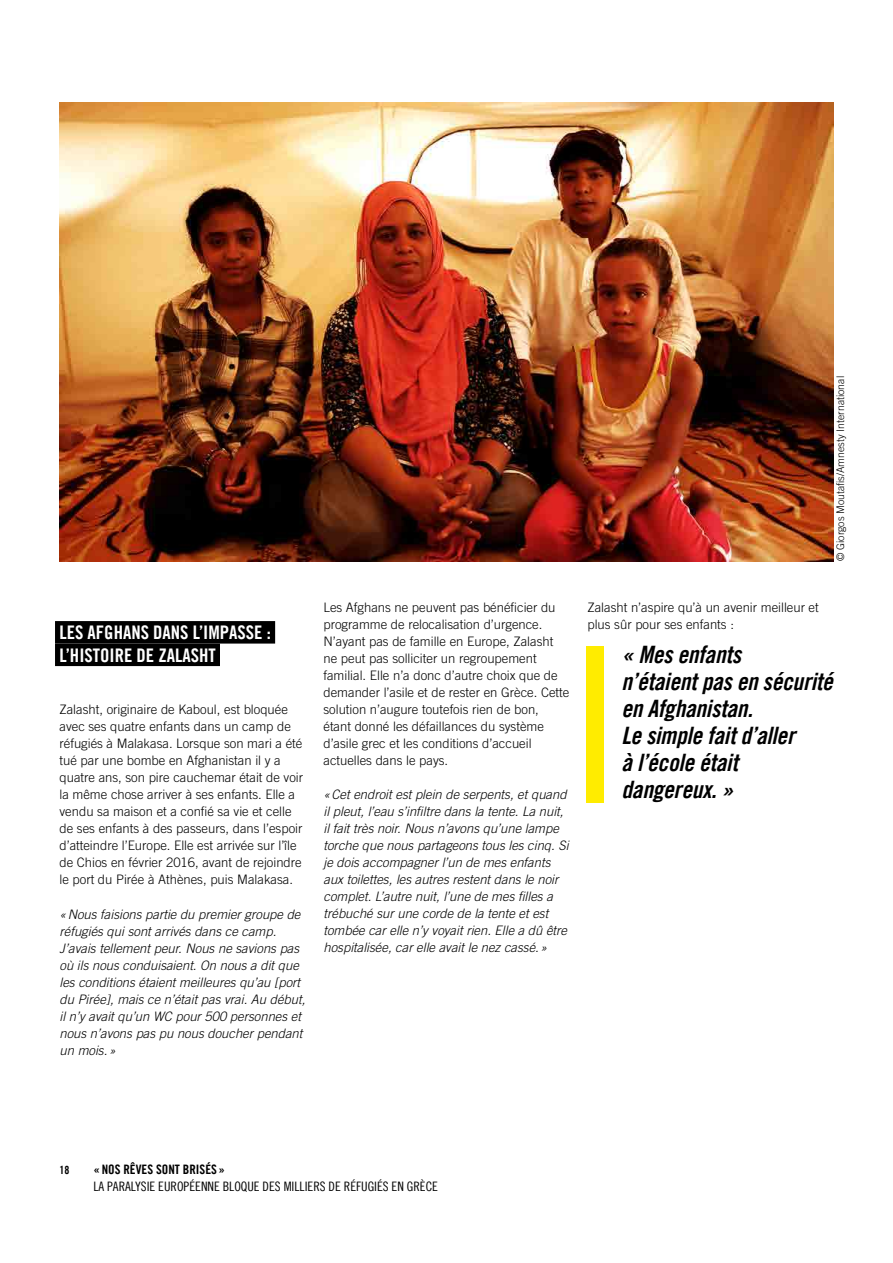
<style>
.page{position:relative;width:893px;height:1263px;background:#fff}
.page>*{position:absolute;margin:0;border:0;box-sizing:border-box;transform-origin:0 0}
.t1{font:24px/27px "Amnesty Trade Gothic Bd Cn 20 Ob";letter-spacing:-.01em;color:#000}
.t2{font:18.75px/22.5px "Amnesty Trade Gothic Bd Cn 20";color:#fff}
.t3{font:300 13.05px/17px "Amnesty Trade Gothic";color:#000}
.t4{font:italic 300 13.05px/17px "Amnesty Trade Gothic";color:#000}
.t5{font:13.05px "Amnesty Trade Gothic Cn 18";color:#000}
.t6{font:13.05px "Amnesty Trade Gothic Bd Cn 20";color:#000}
.t7{font:11.25px "Amnesty Trade Gothic Bd Cn 20";color:#000}
.t8{font:300 10.5px "Amnesty Trade Gothic";color:#000}
</style>
<div class="page">
<div style="left:55px;top:621px;width:220px;height:23px;background:#000"></div>
<div style="left:55px;top:644px;width:165px;height:22px;background:#000"></div>
<img style="left:60px;top:102px;width:773px;height:459px">
<div style="left:587px;top:646px;width:17px;height:156px;background:#ffec00"></div>
<h2 class="t2" style="left:60px;top:621px;width:213px">LES AFGHANS DANS L’IMPASSE :<br>L’HISTOIRE DE ZALASHT</h2>
<p class="t3" style="left:60px;top:701px;width:245px">Zalasht, originaire de Kaboul, est bloquée avec ses quatre enfants dans un camp de réfugiés à Malakasa. Lorsque son mari a été tué par une bombe en Afghanistan il y a quatre ans, son pire cauchemar était de voir la même chose arriver à ses enfants. Elle a vendu sa maison et a confié sa vie et celle de ses enfants à des passeurs, dans l’espoir d’atteindre l’Europe. Elle est arrivée sur l’île de Chios en février 2016, avant de rejoindre le port du Pirée à Athènes, puis Malakasa.</p>
<p class="t4" style="left:60px;top:905px;width:247px">«Nous faisions partie du premier groupe de réfugiés qui sont arrivés dans ce camp.<br>J’avais tellement peur. Nous ne savions pas où ils nous conduisaient. On nous a dit que les conditions étaient meilleures qu’au [port du Pirée], mais ce n’était pas vrai. Au début, il n’y avait qu’un WC pour 500 personnes et nous n’avons pas pu nous doucher pendant un mois.»</p>
<p class="t3" style="left:323px;top:599px;width:247px">Les Afghans ne peuvent pas bénéficier du programme de relocalisation d’urgence.<br>N’ayant pas de famille en Europe, Zalasht ne peut pas solliciter un regroupement familial. Elle n’a donc d’autre choix que de demander l’asile et de rester en Grèce. Cette solution n’augure toutefois rien de bon, étant donné les défaillances du système d’asile grec et les conditions d’accueil actuelles dans le pays.</p>
<p class="t4" style="left:323px;top:786px;width:247px">«Cet endroit est plein de serpents, et quand il pleut, l’eau s’infiltre dans la tente. La nuit, il fait très noir. Nous n’avons qu’une lampe torche que nous partageons tous les cinq. Si je dois accompagner l’un de mes enfants aux toilettes, les autres restent dans le noir complet. L’autre nuit, l’une de mes filles a trébuché sur une corde de la tente et est tombée car elle n’y voyait rien. Elle a dû être hospitalisée, car elle avait le nez cassé.»</p>
<p class="t8" style="left:834px;top:561px;width:187px;rotate:-90deg">© Giorgos Moutafis/Amnesty International</p>
<p class="t3" style="left:587px;top:599px;width:233px">Zalasht n’aspire qu’à un avenir meilleur et plus sûr pour ses enfants :</p>
<h1 class="t1" style="left:621px;top:641px;width:213px">« Mes enfants<br>n’étaient pas en sécurité en Afghanistan.<br>Le simple fait d’aller<br>à l’école était dangereux. »</h1>
<p class="t7" style="left:60px;top:1163px;width:11px">18</p>
<p class="t6" style="left:94px;top:1161px;width:133px">«NOS RÊVES SONT BRISÉS »</p>
<p class="t5" style="left:94px;top:1178px;width:346px">LA PARALYSIE EUROPÉENNE BLOQUE DES MILLIERS DE RÉFUGIÉS EN GRÈCE</p>
</div>
